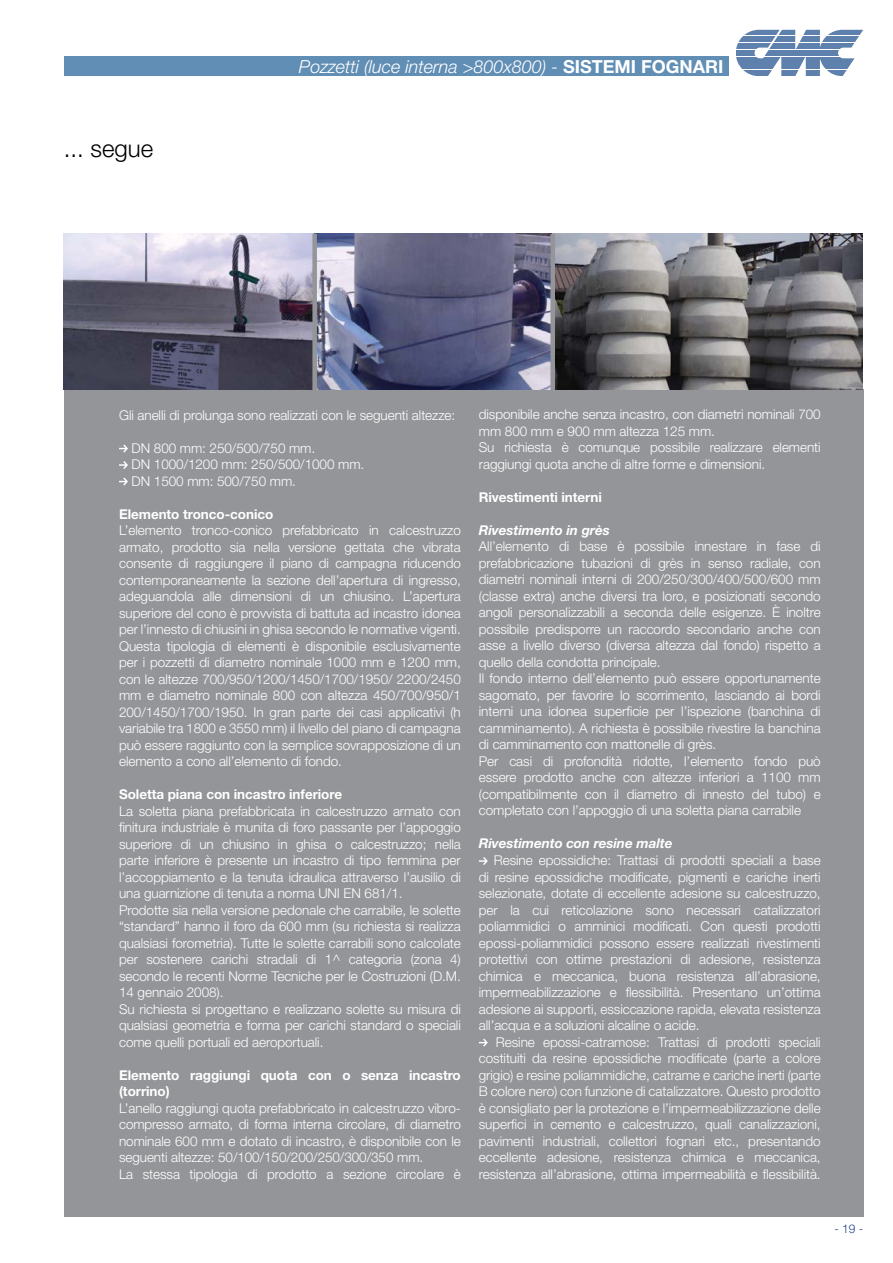
<style>
.page{position:relative;width:893px;height:1263px;background:#fff}
.page>*{position:absolute;margin:0;border:0;box-sizing:border-box;transform-origin:0 0}
.t1{font:300 24px "Helvetica Neue LT Std";color:#000}
.t2{font:italic 300 18px "Helvetica Neue LT Std";color:#fff}
.t3{font:300 13.5px/16.5px "Helvetica Neue LT Std";letter-spacing:-.005em;color:#fff}
.t4{font:700 13.5px/16.5px "Helvetica Neue LT Std";letter-spacing:-.005em;color:#fff}
.t5{font:italic 700 13.5px "Helvetica Neue LT Std";letter-spacing:-.005em;color:#fff}
.t6{font:300 12px "Helvetica Neue LT Std";color:#25408f}
.s1{font-weight:700;font-style:normal}
</style>
<div class="page">
<div style="left:64px;top:57px;width:664px;height:19px;background:#618eb5"></div>
<svg style="left:744px;top:30px;width:119px;height:5px"></svg>
<svg style="left:738px;top:37px;width:121px;height:5px"></svg>
<svg style="left:736px;top:43px;width:119px;height:6px"></svg>
<svg style="left:736px;top:50px;width:103px;height:5px"></svg>
<svg style="left:736px;top:57px;width:119px;height:5px"></svg>
<svg style="left:738px;top:64px;width:113px;height:5px"></svg>
<svg style="left:744px;top:71px;width:102px;height:5px"></svg>
<div style="left:64px;top:389px;width:799px;height:827px;background:#939598"></div>
<svg style="left:119px;top:444px;width:9px;height:9px"></svg>
<svg style="left:119px;top:461px;width:9px;height:8px"></svg>
<svg style="left:119px;top:477px;width:9px;height:9px"></svg>
<svg style="left:479px;top:857px;width:9px;height:8px"></svg>
<svg style="left:479px;top:1038px;width:9px;height:9px"></svg>
<img style="left:64px;top:234px;width:799px;height:155px">
<div style="left:550px;top:234px;width:5px;height:160px;background:#939598"></div>
<div style="left:312px;top:234px;width:5px;height:160px;background:#939598"></div>
<h1 class="t1" style="left:64px;top:134px;width:91px">... segue</h1>
<h2 class="t2" style="left:299px;top:56px;width:426px">Pozzetti (luce interna &gt;800x800) - <span class="s1">SISTEMI FOGNARI</span></h2>
<p class="t3" style="left:119px;top:406px;width:338px">Gli anelli di prolunga sono realizzati con le seguenti altezze:</p>
<p class="t3" style="left:132px;top:439px;width:234px">DN 800 mm: 250/500/750 mm.<br>DN 1000/1200 mm: 250/500/1000 mm.<br>DN 1500 mm: 500/750 mm.</p>
<p class="t4" style="left:119px;top:505px;width:156px">Elemento tronco-conico</p>
<p class="t3" style="left:119px;top:522px;width:343px;text-align:justify">L’elemento tronco-conico prefabbricato in calcestruzzo armato, prodotto sia nella versione gettata che vibrata consente di raggiungere il piano di campagna riducendo contemporaneamente la sezione dell’apertura di ingresso, adeguandola alle dimensioni di un chiusino. L’apertura superiore del cono è provvista di battuta ad incastro idonea per l’innesto di chiusini in ghisa secondo le normative vigenti.<br>Questa tipologia di elementi è disponibile esclusivamente per i pozzetti di diametro nominale 1000 mm e 1200 mm, con le altezze 700/950/1200/1450/1700/1950/ 2200/2450 mm e diametro nominale 800 con altezza 450/700/950/1<br>200/1450/1700/1950. In gran parte dei casi applicativi (h variabile tra 1800 e 3550 mm) il livello del piano di campagna può essere raggiunto con la semplice sovrapposizione di un elemento a cono all’elemento di fondo.</p>
<p class="t4" style="left:119px;top:786px;width:225px">Soletta piana con incastro inferiore</p>
<p class="t3" style="left:119px;top:802px;width:343px">La soletta piana prefabbricata in calcestruzzo armato con finitura industriale è munita di foro passante per l’appoggio superiore di un chiusino in ghisa o calcestruzzo; nella parte inferiore è presente un incastro di tipo femmina per l’accoppiamento e la tenuta idraulica attraverso l’ausilio di una guarnizione di tenuta a norma UNI EN 681/1.<br>Prodotte sia nella versione pedonale che carrabile, le solette “standard” hanno il foro da 600 mm (su richiesta si realizza qualsiasi forometria). Tutte le solette carrabili sono calcolate per sostenere carichi stradali di 1^ categoria (zona 4) secondo le recenti Norme Tecniche per le Costruzioni (D.M.<br>14 gennaio 2008).<br>Su richiesta si progettano e realizzano solette su misura di qualsiasi geometria e forma per carichi standard o speciali come quelli portuali ed aeroportuali.</p>
<p class="t4" style="left:119px;top:1066px;width:343px">Elemento raggiungi quota con o senza incastro (torrino)</p>
<p class="t3" style="left:119px;top:1099px;width:343px">L’anello raggiungi quota prefabbricato in calcestruzzo vibro&shy;compresso armato, di forma interna circolare, di diametro nominale 600 mm e dotato di incastro, è disponibile con le seguenti altezze: 50/100/150/200/250/300/350 mm.<br>La stessa tipologia di prodotto a sezione circolare è</p>
<p class="t3" style="left:479px;top:406px;width:343px">disponibile anche senza incastro, con diametri nominali 700 mm 800 mm e 900 mm altezza 125 mm.<br>Su richiesta è comunque possibile realizzare elementi raggiungi quota anche di altre forme e dimensioni.</p>
<p class="t4" style="left:479px;top:489px;width:125px">Rivestimenti interni</p>
<p class="t5" style="left:479px;top:522px;width:132px">Rivestimento in grès</p>
<p class="t3" style="left:479px;top:538px;width:343px">All’elemento di base è possibile innestare in fase di prefabbricazione tubazioni di grès in senso radiale, con diametri nominali interni di 200/250/300/400/500/600 mm (classe extra) anche diversi tra loro, e posizionati secondo angoli personalizzabili a seconda delle esigenze. è inoltre possibile predisporre un raccordo secondario anche con asse a livello diverso (diversa altezza dal fondo) rispetto a quello della condotta principale.<br>Il fondo interno dell’elemento può essere opportunamente sagomato, per favorire lo scorrimento, lasciando ai bordi interni una idonea superficie per l’ispezione (banchina di camminamento). A richiesta è possibile rivestire la banchina di camminamento con mattonelle di grès.<br>Per casi di profondità ridotte, l’elemento fondo può essere prodotto anche con altezze inferiori a 1100 mm (compatibilmente con il diametro di innesto del tubo) e completato con l’appoggio di una soletta piana carrabile</p>
<p class="t5" style="left:479px;top:835px;width:195px">Rivestimento con resine malte</p>
<p class="t3" style="left:479px;top:852px;width:343px;text-align:justify;text-indent:15px">Resine epossidiche: Trattasi di prodotti speciali a base di resine epossidiche modificate, pigmenti e cariche inerti selezionate, dotate di eccellente adesione su calcestruzzo, per la cui reticolazione sono necessari catalizzatori poliammidici o amminici modificati. Con questi prodotti epossi-poliammidici possono essere realizzati rivestimenti protettivi con ottime prestazioni di adesione, resistenza chimica e meccanica, buona resistenza all’abrasione, impermeabilizzazione e flessibilità. Presentano un’ottima adesione ai supporti, essiccazione rapida, elevata resistenza all’acqua e a soluzioni alcaline o acide.</p>
<p class="t3" style="left:479px;top:1033px;width:343px;text-align:justify;text-indent:17px">Resine epossi-catramose: Trattasi di prodotti speciali costituiti da resine epossidiche modificate (parte a colore grigio) e resine poliammidiche, catrame e cariche inerti (parte B colore nero) con funzione di catalizzatore. Questo prodotto è consigliato per la protezione e l’impermeabilizzazione delle superfici in cemento e calcestruzzo, quali canalizzazioni, pavimenti industriali, collettori fognari etc., presentando eccellente adesione, resistenza chimica e meccanica, resistenza all’abrasione, ottima impermeabilità e flessibilità.</p>
<p class="t6" style="left:834px;top:1221px;width:30px">- 19 -</p>
</div>
